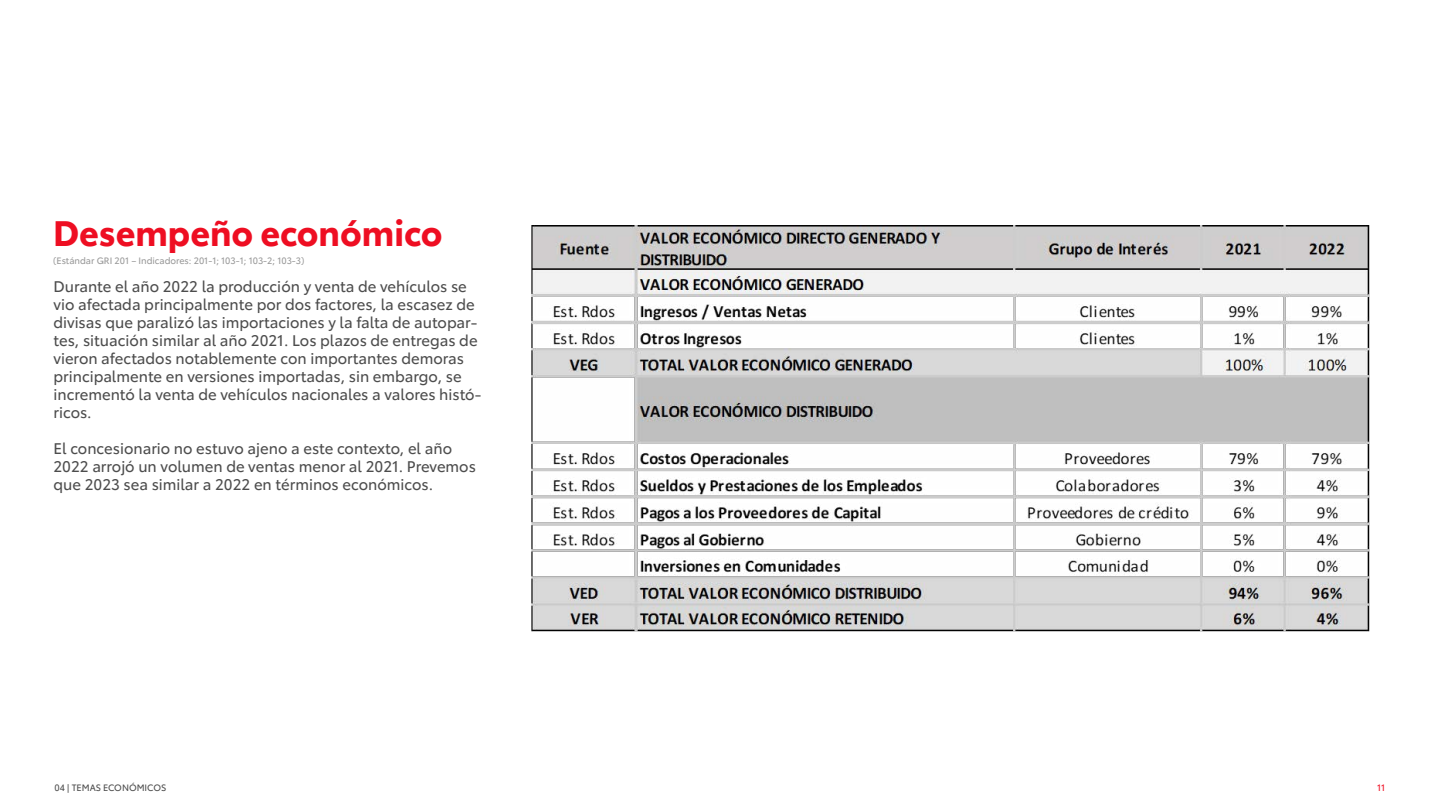
<style>
.page{position:relative;width:1440px;height:810px;background:#fff}
.page>*{position:absolute;margin:0;border:0;box-sizing:border-box;transform-origin:0 0}
.t1{font:700 34.5px "Toyota Type";color:#ee0e22}
.t2{font:15px/18px "Toyota Type";color:#4d4d4d}
.t3{font:9px "Toyota Type";color:#999}
.t4{font:9px "Toyota Type";color:#4d4d4d}
.t5{font:9px "Toyota Type";color:#ee0e22}
</style>
<div class="page">
<img style="left:531px;top:225px;width:839px;height:406px">
<h1 class="t1" style="left:53px;top:206px;width:391px">Desempeño económico</h1>
<p class="t3" style="left:53px;top:254px;width:253px">(Estándar GRI 201 – Indicadores: 201-1; 103-1; 103-2; 103-3)</p>
<p class="t2" style="left:54px;top:277px;width:429px">Durante el año 2022 la producción y venta de vehículos se vio afectada principalmente por dos factores, la escasez de divisas que paralizó las importaciones y la falta de autopar&shy;tes, situación similar al año 2021. Los plazos de entregas de vieron afectados notablemente con importantes demoras principalmente en versiones importadas, sin embargo, se incrementó la venta de vehículos nacionales a valores histó&shy;ricos.</p>
<p class="t2" style="left:54px;top:439px;width:424px">El concesionario no estuvo ajeno a este contexto, el año<br>2022 arrojó un volumen de ventas menor al 2021. Prevemos que 2023 sea similar a 2022 en términos económicos.</p>
<p class="t4" style="left:55px;top:781px;width:113px">04 | TEMAS ECONÓMICOS</p>
<p class="t5" style="left:1377px;top:781px;width:10px">11</p>
</div>
